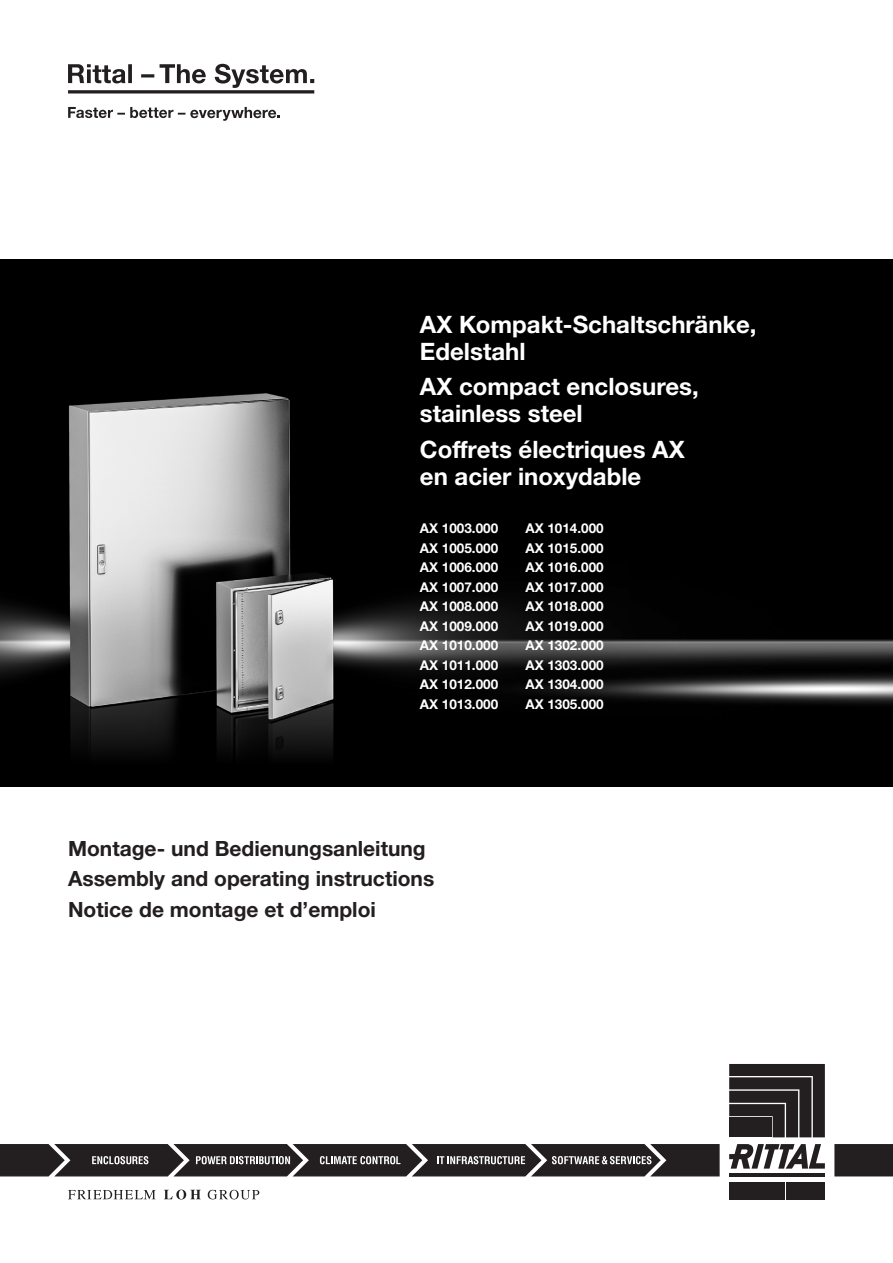
<style>
.page{position:relative;width:893px;height:1263px;background:#fff}
.page>*{position:absolute;margin:0;border:0;box-sizing:border-box;transform-origin:0 0}
.Produktname_16_neg{font:700 24px/27px "Neue Helvetica For Rittal";color:#fff}
.Zusatztext_14{font:700 21px "Neue Helvetica For Rittal";color:#231f20}
._1_Text_hf{font:700 13.5px/19.5px "Neue Helvetica For Rittal";color:#fff;text-align:justify}
</style>
<div class="page">
<img style="left:0;top:259px;width:893px;height:528px">
<svg style="left:68px;top:1189px;width:191px;height:10px"></svg>
<svg style="left:729px;top:1137px;width:96px;height:63px"></svg>
<hr style="left:729px;top:1173px;width:96px;height:3px;background:#231f20">
<svg style="left:729px;top:1144px;width:96px;height:24px"></svg>
<div style="left:729px;top:1182px;width:42px;height:17px;background:#231f20"></div>
<div style="left:773px;top:1182px;width:12px;height:17px;background:#231f20"></div>
<div style="left:786px;top:1182px;width:12px;height:17px;background:#231f20"></div>
<div style="left:799px;top:1182px;width:12px;height:17px;background:#231f20"></div>
<svg style="left:729px;top:1064px;width:96px;height:73px;background:#333031"></svg>
<div style="left:813px;top:1182px;width:12px;height:17px;background:#231f20"></div>
<div style="left:834px;top:1144px;width:59px;height:32px;background:#231f20"></div>
<svg style="left:0;top:1144px;width:720px;height:32px;background:#3d393a"></svg>
<svg style="left:68px;top:64px;width:246px;height:57px"></svg>
<p class="Produktname_16_neg" style="left:420px;top:311px;width:338px">AX Kompakt-Schaltschränke,<br>Edelstahl</p>
<p class="Produktname_16_neg" style="left:420px;top:373px;width:280px">AX compact enclosures, stainless steel</p>
<p class="Produktname_16_neg" style="left:420px;top:436px;width:266px">Coffrets électriques AX en acier inoxydable</p>
<p class="_1_Text_hf" style="left:420px;top:519px;width:80px">AX 1003.000<br>AX 1005.000<br>AX 1006.000<br>AX 1007.000<br>AX 1008.000<br>AX 1009.000<br>AX 1010.000<br>AX 1011.000<br>AX 1012.000<br>AX 1013.000</p>
<p class="_1_Text_hf" style="left:525px;top:519px;width:80px">AX 1014.000<br>AX 1015.000<br>AX 1016.000<br>AX 1017.000<br>AX 1018.000<br>AX 1019.000<br>AX 1302.000<br>AX 1303.000<br>AX 1304.000<br>AX 1305.000</p>
<p class="Zusatztext_14" style="left:68px;top:835px;width:359px">Montage- und Bedienungsanleitung</p>
<p class="Zusatztext_14" style="left:68px;top:866px;width:368px">Assembly and operating instructions</p>
<p class="Zusatztext_14" style="left:68px;top:896px;width:309px">Notice de montage et d’emploi</p>
</div>
